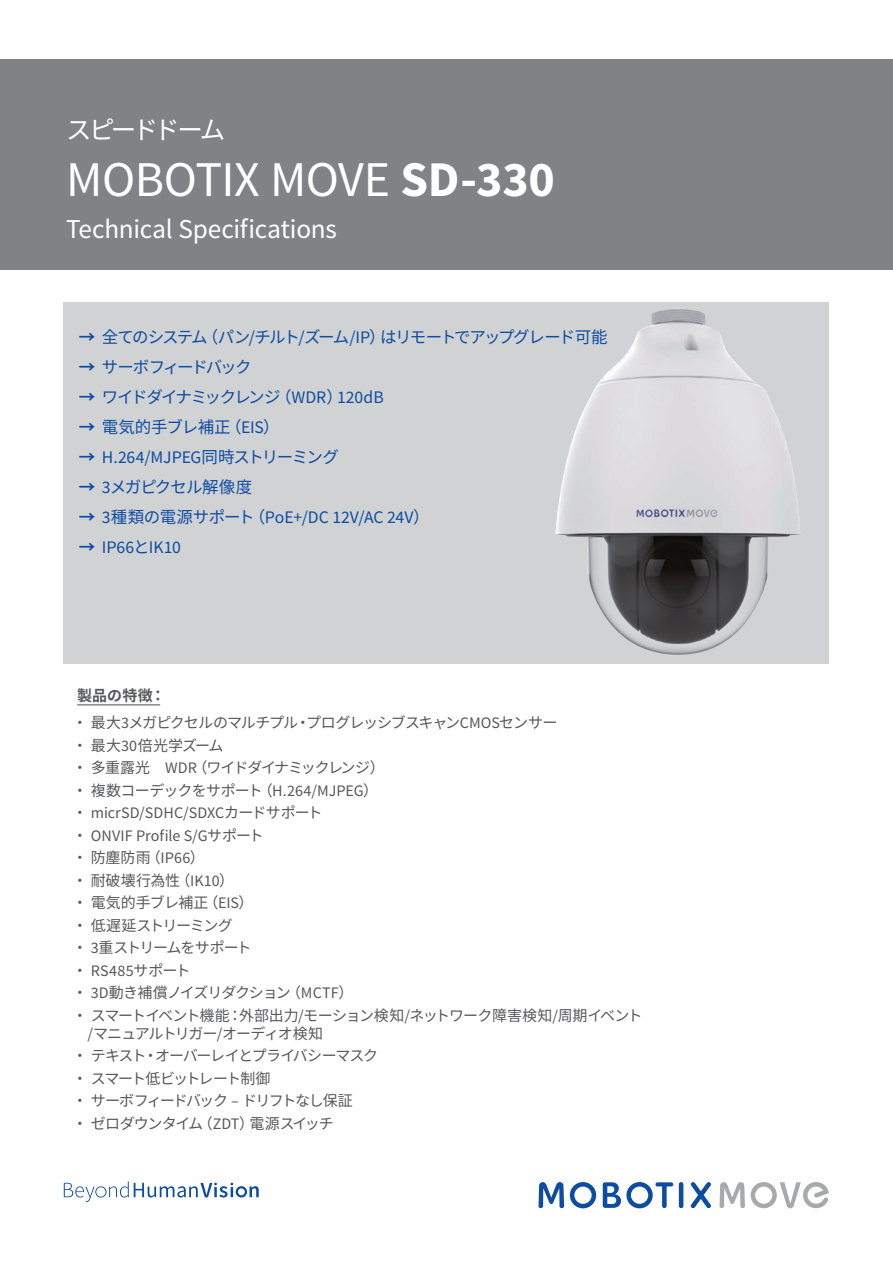
<style>
.page{position:relative;width:893px;height:1263px;background:#fff}
.page>*{position:absolute;margin:0;border:0;box-sizing:border-box;transform-origin:0 0}
.t1{font:49.95px "Source Sans Pro";letter-spacing:-.01em;color:#fff}
.t2{font:27.3px "Source Sans Pro";letter-spacing:-.01em;color:#fff}
.t3{font:25.5px "Noto Sans CJ Kjp";letter-spacing:-.125em;color:#fff}
.t4{font:17.7px "Source Sans Pro";letter-spacing:-.005em;color:#0d4da1}
.t5{font:16.5px "Noto Sans CJ Kjp";letter-spacing:-.105em;color:#0d4da1}
.t6{font:16.5px "Noto Sans CJ Kjp";letter-spacing:-.005em;color:#0d4da1}
.t7{font:16.5px "Noto Sans CJ Kjp";letter-spacing:-.125em;color:#0d4da1}
.t8{font:16.5px "Noto Sans CJ Kjp";letter-spacing:-.05em;color:#0d4da1}
.t9{font:16.05px/22.5px "Source Sans Pro";letter-spacing:.005em;color:#57585a}
.t10{font:15px/22.5px "Noto Sans CJ Kjp";letter-spacing:-.065em;color:#57585a}
.s1{font-weight:700}
.s2{font-family:"Source Sans Pro";font-size:17.7px}
.s3{font-family:"Noto Sans CJ Kjp";font-weight:700;font-size:16.5px}
.s4{font-family:"Noto Sans CJ Kjp";font-size:16.5px}
.s5{font-family:"Source Sans Pro";font-size:16.05px}
.s6{font-family:"Noto Sans CJ Kjp";font-size:15px}
</style>
<div class="page">
<div style="left:64px;top:303px;width:765px;height:361px;background:#d1d2d4"></div>
<img style="left:555px;top:309px;width:245px;height:346px">
<hr style="left:77px;top:704px;width:83px;height:1px;background:#57585a">
<svg style="left:64px;top:1181px;width:195px;height:21px"></svg>
<svg style="left:538px;top:1182px;width:26px;height:26px"></svg>
<hr style="left:679px;top:1182px;width:4px;height:26px;background:#0d4da1;border-radius:2px">
<svg style="left:691px;top:1182px;width:20px;height:26px"></svg>
<svg style="left:570px;top:1182px;width:26px;height:26px"></svg>
<svg style="left:603px;top:1182px;width:70px;height:26px"></svg>
<svg style="left:719px;top:1182px;width:26px;height:26px"></svg>
<svg style="left:751px;top:1182px;width:78px;height:27px"></svg>
<div style="left:0;top:60px;width:893px;height:210px;background:#808285"></div>
<h3 class="t3" style="left:66px;top:115px;width:161px">スピードドーム</h3>
<h1 class="t1" style="left:66px;top:148px;width:490px">MOBOTIX MOVE <span class="s1">SD-330</span></h1>
<h2 class="t2" style="left:66px;top:212px;width:272px">Technical Specifications</h2>
<p class="t5" style="left:79px;top:328px;width:530px"><span class="s1">→</span> 全てのシステム（パン<span class="s2">/</span>チルト<span class="s2">/</span>ズーム<span class="s2">/IP</span>）はリモートでアップグレード可能</p>
<p class="t7" style="left:79px;top:358px;width:175px"><span class="s1">→</span> サーボフィードバック</p>
<p class="t5" style="left:79px;top:388px;width:307px"><span class="s1">→</span> ワイドダイナミックレンジ（<span class="s2">WDR</span>）<span class="s2">120dB</span></p>
<p class="t6" style="left:79px;top:418px;width:203px"><span class="s1">→</span> 電気的手ブレ補正（<span class="s2">EIS</span>）</p>
<p class="t4" style="left:79px;top:446px;width:262px"><span class="s3">→</span> H.264/MJPEG<span class="s4">同時ストリーミング</span></p>
<p class="t8" style="left:79px;top:478px;width:175px"><span class="s1">→</span> <span class="s2">3</span>メガピクセル解像度</p>
<p class="t4" style="left:79px;top:506px;width:353px"><span class="s3">→</span> 3<span class="s4">種類の電源サポート（</span>PoE+/DC 12V/AC 24V<span class="s4">）</span></p>
<p class="t4" style="left:79px;top:536px;width:104px"><span class="s3">→</span> IP66<span class="s4">と</span>IK10</p>
<p class="t10" style="left:73px;top:681px;width:486px;line-height:27.6px;text-indent:5px"><span class="s1">製品の特徴：<br></span>・最大<span class="s5">3</span>メガピクセルのマルチプル・プログレッシブスキャン<span class="s5">CMOS</span>センサー</p>
<p class="t10" style="left:73px;top:734px;width:314px">・最大<span class="s5">30</span>倍光学ズーム<br>・多重露光　<span class="s5">WDR</span>（ワイドダイナミックレンジ）・複数コーデックをサポート（<span class="s5">H.264/MJPEG</span>）</p>
<p class="t9" style="left:73px;top:802px;width:252px"><span class="s6">・</span> micrSD/SDHC/SDXC<span class="s6">カードサポート・</span> ONVIF Profile S/G<span class="s6">サポート</span></p>
<p class="t10" style="left:73px;top:847px;width:586px">・防塵防雨（<span class="s5">IP66</span>）<br>・耐破壊行為性（<span class="s5">IK10</span>）<br>・電気的手ブレ補正（<span class="s5">EIS</span>）<br>・低遅延ストリーミング<br>・ <span class="s5">3</span>重ストリームをサポート<br>・ <span class="s5">RS485</span>サポート<br>・ <span class="s5">3D</span>動き補償ノイズリダクション（<span class="s5">MCTF</span>）<br>・スマートイベント機能：外部出力<span class="s5">/</span>モーション検知<span class="s5">/</span>ネットワーク障害検知<span class="s5">/</span>周期イベント　</p>
<p class="t10" style="left:73px;top:1022px;width:307px;text-indent:15px"><span class="s5">/</span>マニュアルトリガー<span class="s5">/</span>オーディオ検知<br>・テキスト・オーバーレイとプライバシーマスク・スマート低ビットレート制御<br>・サーボフィードバック <span class="s5">–</span> ドリフトなし保証<br>・ゼロダウンタイム（<span class="s5">ZDT</span>）電源スイッチ</p>
</div>
